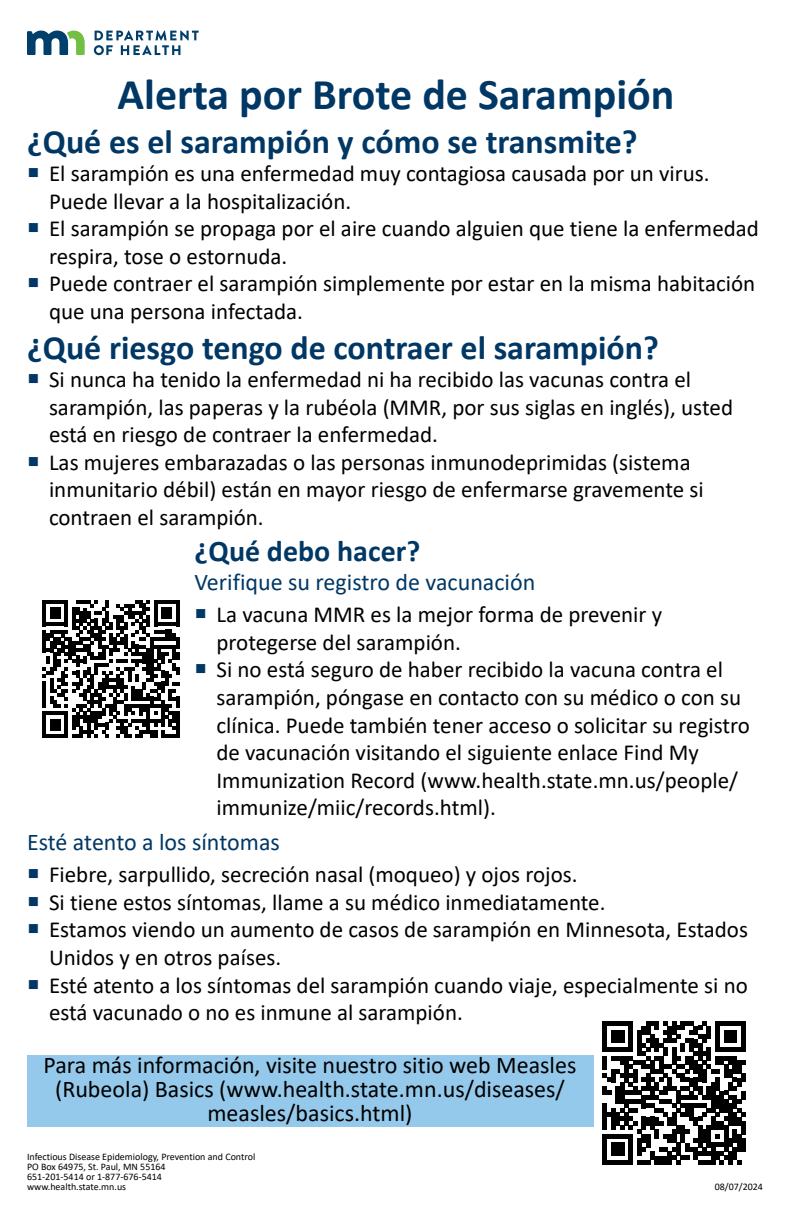
<style>
.page{position:relative;width:792px;height:1224px;background:#fff}
.page>*{position:absolute;margin:0;border:0;box-sizing:border-box;transform-origin:0 0}
.Title__H1__Calibri{font:700 44px "Calibri";color:#003764}
.Subhead__H2__Calibri{font:700 34px "Calibri";color:#003764}
.Subhead__H2__Calibri-2{font:700 30px "Calibri";color:#003764}
.Paragraph_Blue{font:24px/24px "Calibri";color:#000;text-align:center}
.Sectionhead__H3{font:24px "Calibri";color:#003764}
.Bullet{font:23px/27.6px "Calibri";color:#000}
.Address_block__p{font:10px "Calibri";color:#000}
</style>
<div class="page">
<div style="left:27px;top:1055px;width:566px;height:72px;background:#95c9eb"></div>
<svg style="left:27px;top:31px;width:58px;height:24px"></svg>
<svg style="left:94px;top:30px;width:105px;height:25px"></svg>
<svg style="left:42px;top:600px;width:138px;height:138px"></svg>
<hr style="left:176px;top:697px;width:4px;height:11px;background:#000">
<hr style="left:176px;top:712px;width:4px;height:26px;background:#000">
<svg style="left:603px;top:1021px;width:143px;height:143px"></svg>
<div style="left:741px;top:1121px;width:5px;height:13px;background:#000"></div>
<div style="left:741px;top:1138px;width:5px;height:13px;background:#000"></div>
<h1 class="Title__H1__Calibri" style="left:118px;top:63px;width:559px">Alerta por Brote de Sarampión</h1>
<h2 class="Subhead__H2__Calibri" style="left:27px;top:118px;width:612px">¿Qué es el sarampión y cómo se transmite?</h2>
<p class="Bullet" style="left:49px;top:159px;width:662px">El sarampión es una enfermedad muy contagiosa causada por un virus.<br>Puede llevar a la hospitalización.</p>
<p class="Bullet" style="left:49px;top:214px;width:711px">El sarampión se propaga por el aire cuando alguien que tiene la enfermedad respira, tose o estornuda.</p>
<p class="Bullet" style="left:49px;top:269px;width:708px">Puede contraer el sarampión simplemente por estar en la misma habitación que una persona infectada.</p>
<h2 class="Subhead__H2__Calibri" style="left:27px;top:324px;width:633px">¿Qué riesgo tengo de contraer el sarampión?</h2>
<p class="Bullet" style="left:49px;top:365px;width:686px">Si nunca ha tenido la enfermedad ni ha recibido las vacunas contra el sarampión, las paperas y la rubéola (MMR, por sus siglas en inglés), usted está en riesgo de contraer la enfermedad.</p>
<p class="Bullet" style="left:49px;top:448px;width:656px">Las mujeres embarazadas o las personas inmunodeprimidas (sistema inmunitario débil) están en mayor riesgo de enfermarse gravemente si contraen el sarampión.</p>
<h2 class="Subhead__H2__Calibri-2" style="left:195px;top:530px;width:227px">¿Qué debo hacer?</h2>
<h3 class="Sectionhead__H3" style="left:195px;top:565px;width:342px">Verifique su registro de vacunación</h3>
<p class="Bullet" style="left:217px;top:600px;width:447px">La vacuna MMR es la mejor forma de prevenir y protegerse del sarampión.</p>
<p class="Bullet" style="left:217px;top:655px;width:535px">Si no está seguro de haber recibido la vacuna contra el sarampión, póngase en contacto con su médico o con su clínica. Puede también tener acceso o solicitar su registro de vacunación visitando el siguiente enlace Find My Immunization Record (www.health.state.mn.us/people/ immunize/miic/records.html).</p>
<h3 class="Sectionhead__H3" style="left:27px;top:826px;width:254px">Esté atento a los síntomas</h3>
<p class="Bullet" style="left:49px;top:860px;width:530px">Fiebre, sarpullido, secreción nasal (moqueo) y ojos rojos.</p>
<p class="Bullet" style="left:49px;top:888px;width:558px">Si tiene estos síntomas, llame a su médico inmediatamente.</p>
<p class="Bullet" style="left:49px;top:915px;width:701px">Estamos viendo un aumento de casos de sarampión en Minnesota, Estados<br>Unidos y en otros países.</p>
<p class="Bullet" style="left:49px;top:971px;width:700px">Esté atento a los síntomas del sarampión cuando viaje, especialmente si no está vacunado o no es inmune al sarampión.</p>
<p class="Paragraph_Blue" style="left:44px;top:1053px;width:534px">Para más información, visite nuestro sitio web Measles (Rubeola) Basics (www.health.state.mn.us/diseases/ measles/basics.html)</p>
<p class="Address_block__p" style="left:27px;top:1150px;width:230px">Infectious Disease Epidemiology, Prevention and Control</p>
<p class="Address_block__p" style="left:27px;top:1160px;width:140px">PO Box 64975, St. Paul, MN 55164</p>
<p class="Address_block__p" style="left:27px;top:1170px;width:137px">651-201-5414 or 1-877-676-5414</p>
<p class="Address_block__p" style="left:27px;top:1180px;width:101px">www.health.state.mn.us</p>
<p class="Address_block__p" style="left:715px;top:1180px;width:50px">08/07/2024</p>
</div>
